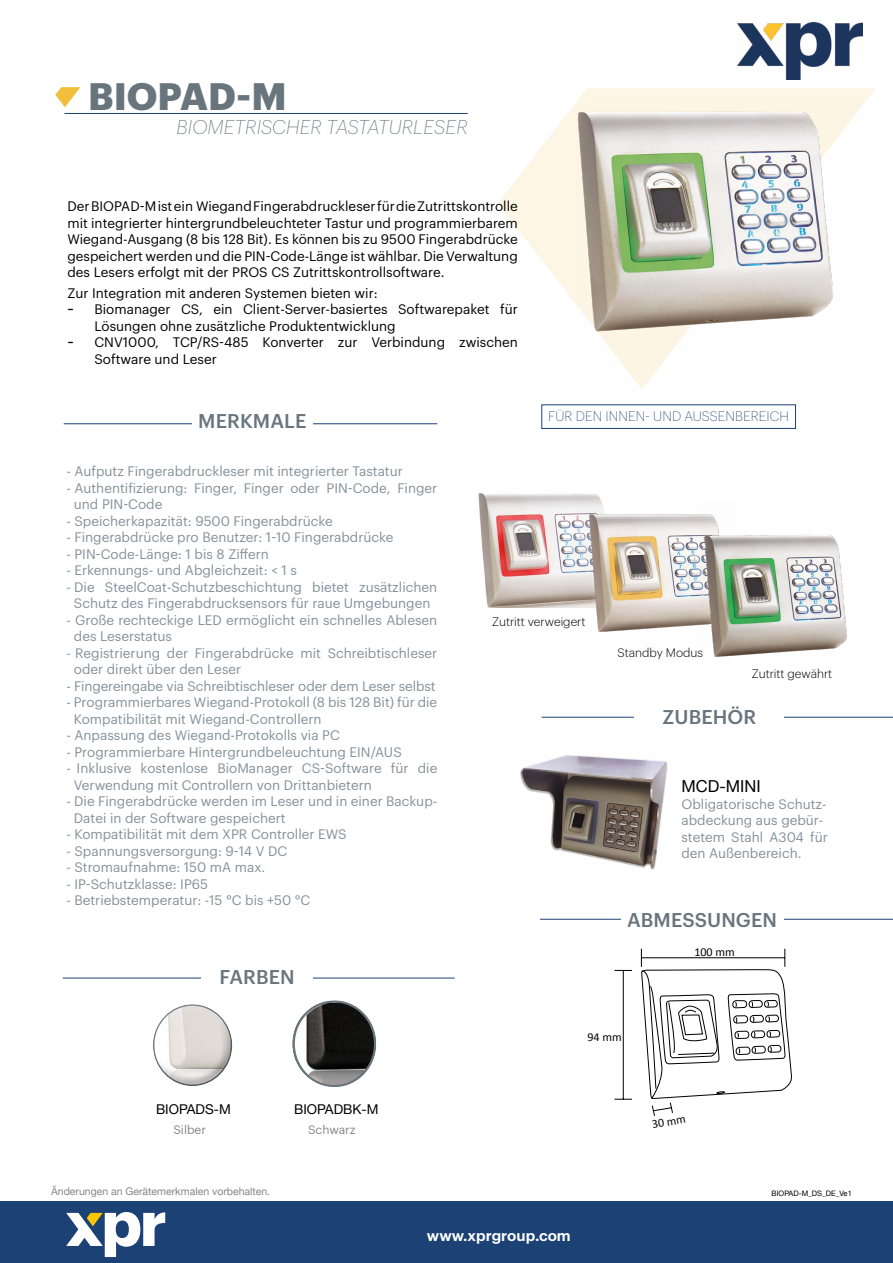
<style>
.page{position:relative;width:893px;height:1263px;background:#fff}
.page>*{position:absolute;margin:0;border:0;box-sizing:border-box;transform-origin:0 0}
.t1{font:700 37.5px "Graphik";color:#68757d}
.t2{font:500 19.5px "Graphik";letter-spacing:.005em;color:#68757d}
.t3{font:italic 200 19.5px "Graphik";letter-spacing:.005em;color:#68757d}
.t4{font:16.5px "Helvetica Neue";color:#000}
.t5{font:600 15px "Graphik";color:#fff}
.t6{font:13.5px/16.5px "Graphik";color:#84919a}
.t7{font:13.5px/16.5px "Graphik";color:#000}
.t8{font:200 13.5px "Graphik";letter-spacing:.005em;color:#1a4175}
.t9{font:13.5px "Helvetica Neue";color:#000}
.t10{font:12.15px "Calibri";color:#000}
.t11{font:300 12px "Graphik";color:#000}
.t12{font:12px "Graphik";color:#878787}
.t13{font:10.5px "Helvetica Neue";color:#878787}
.t14{font:7.5px "Helvetica Neue";color:#000}
.s1{font-family:"Helvetica Neue";font-size:16.5px}
</style>
<div class="page">
<svg style="left:498px;top:88px;width:378px;height:215px;fill:#fdf6e5"></svg>
<img style="left:575px;top:102px;width:301px;height:303px">
<div style="left:0;top:1201px;width:893px;height:62px;background:#1b4175"></div>
<svg style="left:66px;top:1212px;width:99px;height:45px"></svg>
<hr style="left:540px;top:919px;width:353px;height:1px;background:#1a4175">
<hr style="left:542px;top:717px;width:351px;height:1px;background:#1a4175">
<div style="left:621px;top:910px;width:162px;height:20px;background:#fff"></div>
<div style="left:634px;top:708px;width:150px;height:20px;background:#fff"></div>
<div style="left:142px;top:993px;width:92px;height:78px;background:#fff;opacity:.13"></div>
<div style="left:150px;top:1017px;width:93px;height:69px;background:#000;opacity:.24"></div>
<hr style="left:64px;top:423px;width:373px;height:1px;background:#1a4175">
<hr style="left:63px;top:978px;width:392px;height:1px;background:#1a4175">
<div style="left:192px;top:412px;width:121px;height:24px;background:#fff"></div>
<div style="left:202px;top:968px;width:111px;height:16px;background:#fff"></div>
<img style="left:478px;top:492px;width:123px;height:116px">
<img style="left:568px;top:501px;width:132px;height:131px">
<img style="left:700px;top:514px;width:147px;height:142px">
<div style="left:542px;top:405px;width:254px;height:24px;border:1px solid #1a4175"></div>
<img style="left:520px;top:755px;width:148px;height:115px">
<svg style="left:614px;top:948px;width:178px;height:168px"></svg>
<img style="left:292px;top:1003px;width:84px;height:84px">
<div style="left:293px;top:1000px;width:83px;height:87px;border:2px solid #68757d;border-radius:50%"></div>
<img style="left:737px;top:23px;width:125px;height:56px">
<hr style="left:65px;top:113px;width:403px;height:1px;background:#1b4175">
<svg style="left:55px;top:87px;width:26px;height:20px"></svg>
<h1 class="t1" style="left:88px;top:67px;width:200px">BIOPAD-M</h1>
<h2 class="t3" style="left:176px;top:113px;width:293px">BIOMETRISCHER TASTATURLESER</h2>
<p class="t7" style="left:67px;top:197px;width:452px;text-align:justify">Der BIOPAD-M ist ein Wiegand Fingerabdruckleser für die Zutrittskontrolle mit integrierter hintergrundbeleuchteter Tastur und programmierbarem Wiegand-Ausgang (8 bis 128 Bit). Es können bis zu 9500 Fingerabdrücke gespeichert werden und die PIN-Code-Länge ist wählbar. Die Verwaltung des Lesers erfolgt mit der PROS CS Zutrittskontrollsoftware.</p>
<p class="t7" style="left:67px;top:284px;width:312px">Zur Integration mit anderen Systemen bieten wir:</p>
<p class="t7" style="left:94px;top:300px;width:425px;text-indent:-27px"><span class="s1">-</span> Biomanager CS, ein Client-Server-basiertes Softwarepaket für<br>Lösungen ohne zusätzliche Produktentwicklung</p>
<p class="t7" style="left:94px;top:333px;width:425px;text-indent:-27px"><span class="s1">-</span> CNV1000, TCP/RS-485 Konverter zur Verbindung zwischen<br>Software und Leser</p>
<h2 class="t2" style="left:198px;top:407px;width:110px">MERKMALE</h2>
<p class="t8" style="left:548px;top:407px;width:242px">FÜR DEN INNEN- UND AUSSENBEREICH</p>
<p class="t6" style="left:66px;top:462px;width:338px">- Aufputz Fingerabdruckleser mit integrierter Tastatur</p>
<p class="t6" style="left:74px;top:478px;width:365px;text-indent:-7px">- Authentifizierung: Finger, Finger oder PIN-Code, Finger und PIN-Code</p>
<p class="t6" style="left:66px;top:511px;width:268px">- Speicherkapazität: 9500 Fingerabdrücke</p>
<p class="t6" style="left:66px;top:528px;width:329px">- Fingerabdrücke pro Benutzer: 1-10 Fingerabdrücke</p>
<p class="t6" style="left:66px;top:544px;width:204px">- PIN-Code-Länge: 1 bis 8 Ziffern</p>
<p class="t6" style="left:66px;top:561px;width:232px">- Erkennungs- und Abgleichzeit: &lt; 1 s</p>
<p class="t6" style="left:66px;top:577px;width:372px;text-align:center">- Die SteelCoat-Schutzbeschichtung bietet zusätzlichen<br>Schutz des Fingerabdrucksensors für raue Umgebungen</p>
<p class="t6" style="left:74px;top:610px;width:365px;text-indent:-8px">- Große rechteckige LED ermöglicht ein schnelles Ablesen des Leserstatus</p>
<p class="t6" style="left:74px;top:643px;width:365px;text-indent:-8px">- Registrierung der Fingerabdrücke mit Schreibtischleser oder direkt über den Leser</p>
<p class="t6" style="left:66px;top:676px;width:371px">- Fingereingabe via Schreibtischleser oder dem Leser selbst</p>
<p class="t6" style="left:74px;top:693px;width:365px;text-indent:-8px">- Programmierbares Wiegand-Protokoll (8 bis 128 Bit) für die<br>Kompatibilität mit Wiegand-Controllern</p>
<p class="t6" style="left:66px;top:726px;width:275px">- Anpassung des Wiegand-Protokolls via PC</p>
<p class="t6" style="left:66px;top:742px;width:337px">- Programmierbare Hintergrundbeleuchtung EIN/AUS</p>
<p class="t6" style="left:74px;top:759px;width:365px;text-indent:-8px">- Inklusive kostenlose BioManager CS-Software für die<br>Verwendung mit Controllern von Drittanbietern</p>
<p class="t6" style="left:74px;top:792px;width:365px;text-indent:-8px">- Die Fingerabdrücke werden im Leser und in einer Backup-<br>Datei in der Software gespeichert</p>
<p class="t6" style="left:66px;top:825px;width:282px">- Kompatibilität mit dem XPR Controller EWS</p>
<p class="t6" style="left:66px;top:841px;width:222px">- Spannungsversorgung: 9-14 V DC</p>
<p class="t6" style="left:66px;top:858px;width:201px">- Stromaufnahme: 150 mA max.</p>
<p class="t6" style="left:66px;top:874px;width:143px">- IP-Schutzklasse: IP65</p>
<p class="t6" style="left:66px;top:891px;width:246px">- Betriebstemperatur: -15 °C bis +50 °C</p>
<h2 class="t2" style="left:220px;top:962px;width:77px">FARBEN</h2>
<p class="t9" style="left:156px;top:1099px;width:76px">BIOPADS-M</p>
<p class="t9" style="left:294px;top:1099px;width:86px">BIOPADBK-M</p>
<p class="t12" style="left:173px;top:1120px;width:34px">Silber</p>
<p class="t12" style="left:308px;top:1120px;width:49px">Schwarz</p>
<p class="t13" style="left:51px;top:1184px;width:221px">Änderungen an Gerätemerkmalen vorbehalten.</p>
<p class="t11" style="left:492px;top:612px;width:95px">Zutritt verweigert</p>
<p class="t11" style="left:617px;top:644px;width:87px">Standby Modus</p>
<p class="t11" style="left:752px;top:665px;width:82px">Zutritt gewährt</p>
<h2 class="t2" style="left:663px;top:703px;width:95px">ZUBEHÖR</h2>
<p class="t4" style="left:681px;top:775px;width:81px">MCD-MINI</p>
<p class="t6" style="left:681px;top:794px;width:148px">Obligatorische Schutz&shy;abdeckung aus gebür&shy;stetem Stahl A304 für den Außenbereich.</p>
<h2 class="t2" style="left:627px;top:905px;width:151px">ABMESSUNGEN</h2>
<p class="t10" style="left:694px;top:943px;width:42px">100 mm</p>
<p class="t10" style="left:587px;top:1029px;width:36px">94 mm</p>
<p class="t10" style="left:651px;top:1116px;width:35px;rotate:-10deg">30 mm</p>
<p class="t14" style="left:771px;top:1188px;width:82px">BIOPAD-M_DS_DE_Ve1</p>
<p class="t5" style="left:427px;top:1224px;width:145px">www.xprgroup.com</p>
</div>
